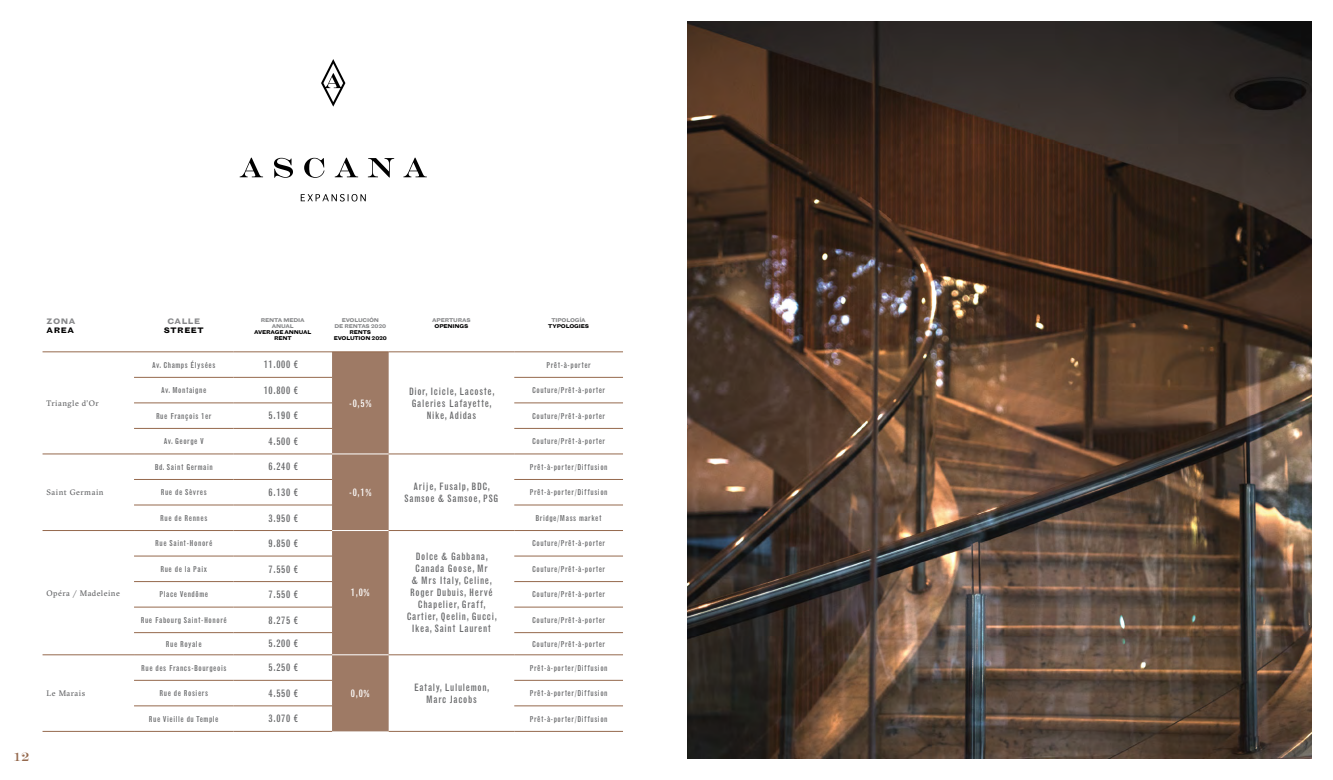
<style>
.page{position:relative;width:1333px;height:780px;background:#fff}
.page>*{position:absolute;margin:0;border:0;box-sizing:border-box;transform-origin:0 0}
.t1{font:12px "Engravers";color:#95694d}
.t2{font:condensed 10px/12px "Grotesque";letter-spacing:.07em;color:#646567;text-align:center}
.t3{font:condensed 10px "Grotesque";color:#fff}
.t4{font:condensed 8px "Grotesque";letter-spacing:.07em;color:#646567}
.t5{font:8px "GT Sectra";letter-spacing:.065em;color:#646567}
.t6{font:700 expanded 8px "Grotesque MT Std";letter-spacing:.07em;color:#000}
.t7{font:700 expanded 8px "Grotesque MT Std";letter-spacing:.07em;color:#87888a}
.t8{font:700 expanded 5.5px/6px "Grotesque MT Std";letter-spacing:-.03em;color:#87888a;text-align:center}
.t9{font:700 expanded 5.5px/6px "Grotesque MT Std";letter-spacing:-.03em;color:#000;text-align:center}
</style>
<div class="page">
<img style="left:687px;top:21px;width:624px;height:737px">
<div style="left:332px;top:352px;width:56px;height:379px;background:#9e7a65"></div>
<hr style="left:332px;top:454px;width:56px;height:1px;background:#fff">
<hr style="left:332px;top:530px;width:56px;height:1px;background:#fff">
<hr style="left:332px;top:654px;width:56px;height:1px;background:#fff">
<hr style="left:43px;top:351px;width:91px;height:1px;background:#95694d">
<hr style="left:233px;top:351px;width:99px;height:1px;background:#95694d">
<hr style="left:332px;top:351px;width:56px;height:1px;background:#95694d">
<hr style="left:388px;top:351px;width:126px;height:1px;background:#95694d">
<hr style="left:514px;top:351px;width:109px;height:1px;background:#95694d">
<hr style="left:233px;top:731px;width:99px;height:1px;background:#95694d">
<hr style="left:514px;top:731px;width:109px;height:1px;background:#95694d">
<hr style="left:134px;top:351px;width:99px;height:1px;background:#95694d">
<hr style="left:134px;top:731px;width:99px;height:1px;background:#95694d">
<hr style="left:134px;top:377px;width:99px;height:1px;background:#95694d">
<hr style="left:233px;top:377px;width:99px;height:1px;background:#95694d">
<hr style="left:134px;top:402px;width:99px;height:1px;background:#95694d">
<hr style="left:233px;top:402px;width:99px;height:1px;background:#95694d">
<hr style="left:134px;top:428px;width:99px;height:1px;background:#95694d">
<hr style="left:233px;top:428px;width:99px;height:1px;background:#95694d">
<hr style="left:134px;top:453px;width:99px;height:1px;background:#95694d">
<hr style="left:233px;top:453px;width:99px;height:1px;background:#95694d">
<hr style="left:134px;top:479px;width:99px;height:1px;background:#95694d">
<hr style="left:233px;top:479px;width:99px;height:1px;background:#95694d">
<hr style="left:134px;top:504px;width:99px;height:1px;background:#95694d">
<hr style="left:233px;top:504px;width:99px;height:1px;background:#95694d">
<hr style="left:134px;top:530px;width:99px;height:1px;background:#95694d">
<hr style="left:233px;top:530px;width:99px;height:1px;background:#95694d">
<hr style="left:134px;top:556px;width:99px;height:1px;background:#95694d">
<hr style="left:233px;top:556px;width:99px;height:1px;background:#95694d">
<hr style="left:134px;top:581px;width:99px;height:1px;background:#95694d">
<hr style="left:233px;top:581px;width:99px;height:1px;background:#95694d">
<hr style="left:134px;top:607px;width:99px;height:1px;background:#95694d">
<hr style="left:233px;top:607px;width:99px;height:1px;background:#95694d">
<hr style="left:134px;top:632px;width:99px;height:1px;background:#95694d">
<hr style="left:233px;top:632px;width:99px;height:1px;background:#95694d">
<hr style="left:134px;top:654px;width:99px;height:1px;background:#95694d">
<hr style="left:233px;top:654px;width:99px;height:1px;background:#95694d">
<hr style="left:134px;top:680px;width:99px;height:1px;background:#95694d">
<hr style="left:233px;top:680px;width:99px;height:1px;background:#95694d">
<hr style="left:134px;top:705px;width:99px;height:1px;background:#95694d">
<hr style="left:233px;top:705px;width:99px;height:1px;background:#95694d">
<hr style="left:43px;top:453px;width:91px;height:1px;background:#95694d">
<hr style="left:43px;top:530px;width:91px;height:1px;background:#95694d">
<hr style="left:43px;top:654px;width:91px;height:1px;background:#95694d">
<hr style="left:43px;top:731px;width:91px;height:1px;background:#95694d">
<hr style="left:514px;top:377px;width:109px;height:1px;background:#95694d">
<hr style="left:514px;top:402px;width:109px;height:1px;background:#95694d">
<hr style="left:514px;top:428px;width:109px;height:1px;background:#95694d">
<hr style="left:388px;top:453px;width:126px;height:1px;background:#95694d">
<hr style="left:514px;top:453px;width:109px;height:1px;background:#95694d">
<hr style="left:514px;top:479px;width:109px;height:1px;background:#95694d">
<hr style="left:514px;top:504px;width:109px;height:1px;background:#95694d">
<hr style="left:388px;top:530px;width:126px;height:1px;background:#95694d">
<hr style="left:514px;top:530px;width:109px;height:1px;background:#95694d">
<hr style="left:514px;top:556px;width:109px;height:1px;background:#95694d">
<hr style="left:514px;top:581px;width:109px;height:1px;background:#95694d">
<hr style="left:514px;top:607px;width:109px;height:1px;background:#95694d">
<hr style="left:514px;top:632px;width:109px;height:1px;background:#95694d">
<hr style="left:388px;top:654px;width:126px;height:1px;background:#95694d">
<hr style="left:388px;top:731px;width:126px;height:1px;background:#95694d">
<hr style="left:514px;top:654px;width:109px;height:1px;background:#95694d">
<hr style="left:514px;top:680px;width:109px;height:1px;background:#95694d">
<hr style="left:514px;top:705px;width:109px;height:1px;background:#95694d">
<svg style="left:240px;top:59px;width:187px;height:142px"></svg>
<p class="t7" style="left:47px;top:316px;width:31px">ZONA</p>
<p class="t6" style="left:47px;top:325px;width:29px">AREA</p>
<p class="t5" style="left:47px;top:398px;width:54px">Triangle d'Or</p>
<p class="t5" style="left:47px;top:487px;width:59px">Saint Germain</p>
<p class="t5" style="left:47px;top:588px;width:75px">Opéra / Madeleine</p>
<p class="t5" style="left:47px;top:688px;width:40px">Le Marais</p>
<h1 class="t1" style="left:13px;top:750px;width:17px">12</h1>
<p class="t7" style="left:167px;top:316px;width:34px">CALLE</p>
<p class="t6" style="left:164px;top:325px;width:41px">STREET</p>
<p class="t8" style="left:261px;top:317px;width:45px">RENTA MEDIA<br>ANUAL</p>
<p class="t9" style="left:254px;top:329px;width:59px">AVERAGE ANNUAL<br>RENT</p>
<p class="t8" style="left:334px;top:317px;width:53px">EVOLUCIÓN<br>DE RENTAS 2020</p>
<p class="t9" style="left:334px;top:329px;width:55px">RENTS<br>EVOLUTION 2020</p>
<p class="t8" style="left:432px;top:317px;width:40px">APERTURAS</p>
<p class="t9" style="left:434px;top:323px;width:35px">OPENINGS</p>
<p class="t8" style="left:551px;top:317px;width:36px">TIPOLOGÍA</p>
<p class="t9" style="left:548px;top:323px;width:42px">TYPOLOGIES</p>
<p class="t4" style="left:152px;top:360px;width:65px">Av. Champs Élysées</p>
<p class="t2" style="left:264px;top:359px;width:36px">11.000 €</p>
<p class="t4" style="left:546px;top:360px;width:46px">Prêt-à-porter</p>
<p class="t4" style="left:161px;top:385px;width:47px">Av. Montaigne</p>
<p class="t2" style="left:264px;top:384px;width:36px">10.800 €</p>
<p class="t4" style="left:532px;top:385px;width:75px">Couture/Prêt-à-porter</p>
<p class="t4" style="left:156px;top:411px;width:57px">Rue François 1er</p>
<p class="t2" style="left:268px;top:410px;width:31px">5.190 €</p>
<p class="t4" style="left:532px;top:411px;width:75px">Couture/Prêt-à-porter</p>
<p class="t4" style="left:164px;top:436px;width:41px">Av. George V</p>
<p class="t2" style="left:268px;top:435px;width:31px">4.500 €</p>
<p class="t4" style="left:532px;top:436px;width:75px">Couture/Prêt-à-porter</p>
<p class="t3" style="left:349px;top:397px;width:24px">-0,5%</p>
<p class="t2" style="left:409px;top:385px;width:87px">Dior, Icicle, Lacoste,<br>Galeries Lafayette,<br>Nike, Adidas</p>
<p class="t4" style="left:155px;top:462px;width:60px">Bd. Saint Germain</p>
<p class="t2" style="left:268px;top:461px;width:31px">6.240 €</p>
<p class="t4" style="left:529px;top:462px;width:79px">Prêt-à-porter/Diffusion</p>
<p class="t3" style="left:349px;top:486px;width:24px">-0,1%</p>
<p class="t2" style="left:404px;top:480px;width:95px">Arije, Fusalp, BDC,<br>Samsoe &amp; Samsoe, PSG</p>
<p class="t4" style="left:161px;top:487px;width:48px">Rue de Sèvres</p>
<p class="t2" style="left:268px;top:486px;width:31px">6.130 €</p>
<p class="t4" style="left:529px;top:487px;width:79px">Prêt-à-porter/Diffusion</p>
<p class="t4" style="left:160px;top:513px;width:49px">Rue de Rennes</p>
<p class="t2" style="left:268px;top:512px;width:31px">3.950 €</p>
<p class="t4" style="left:535px;top:513px;width:67px">Bridge/Mass market</p>
<p class="t4" style="left:155px;top:538px;width:59px">Rue Saint-Honoré</p>
<p class="t2" style="left:268px;top:537px;width:31px">9.850 €</p>
<p class="t4" style="left:532px;top:538px;width:75px">Couture/Prêt-à-porter</p>
<p class="t2" style="left:406px;top:551px;width:92px">Dolce &amp; Gabbana,<br>Canada Goose, Mr<br>&amp; Mrs Italy, Celine,<br>Roger Dubuis, Hervé<br>Chapelier, Graff,<br>Cartier, Qeelin, Gucci,<br>Ikea, Saint Laurent</p>
<p class="t4" style="left:160px;top:564px;width:48px">Rue de la Paix</p>
<p class="t2" style="left:268px;top:563px;width:31px">7.550 €</p>
<p class="t4" style="left:532px;top:564px;width:75px">Couture/Prêt-à-porter</p>
<p class="t4" style="left:159px;top:589px;width:50px">Place Vendôme</p>
<p class="t2" style="left:268px;top:588px;width:31px">7.550 €</p>
<p class="t4" style="left:532px;top:589px;width:75px">Couture/Prêt-à-porter</p>
<p class="t4" style="left:141px;top:615px;width:88px">Rue Fabourg Saint-Honoré</p>
<p class="t2" style="left:268px;top:614px;width:31px">8.275 €</p>
<p class="t4" style="left:532px;top:615px;width:75px">Couture/Prêt-à-porter</p>
<p class="t4" style="left:166px;top:639px;width:37px">Rue Royale</p>
<p class="t2" style="left:268px;top:638px;width:31px">5.200 €</p>
<p class="t4" style="left:532px;top:639px;width:75px">Couture/Prêt-à-porter</p>
<p class="t3" style="left:351px;top:587px;width:20px">1,0%</p>
<p class="t4" style="left:141px;top:663px;width:87px">Rue des Francs-Bourgeois</p>
<p class="t2" style="left:268px;top:661px;width:31px">5.250 €</p>
<p class="t4" style="left:529px;top:663px;width:79px">Prêt-à-porter/Diffusion</p>
<p class="t3" style="left:351px;top:687px;width:20px">0,0%</p>
<p class="t2" style="left:414px;top:681px;width:77px">Eataly, Lululemon,<br>Marc Jacobs</p>
<p class="t4" style="left:159px;top:688px;width:50px">Rue de Rosiers</p>
<p class="t2" style="left:268px;top:687px;width:31px">4.550 €</p>
<p class="t4" style="left:529px;top:688px;width:79px">Prêt-à-porter/Diffusion</p>
<p class="t4" style="left:149px;top:714px;width:71px">Rue Vieille du Temple</p>
<p class="t2" style="left:268px;top:712px;width:31px">3.070 €</p>
<p class="t4" style="left:529px;top:714px;width:79px">Prêt-à-porter/Diffusion</p>
</div>
